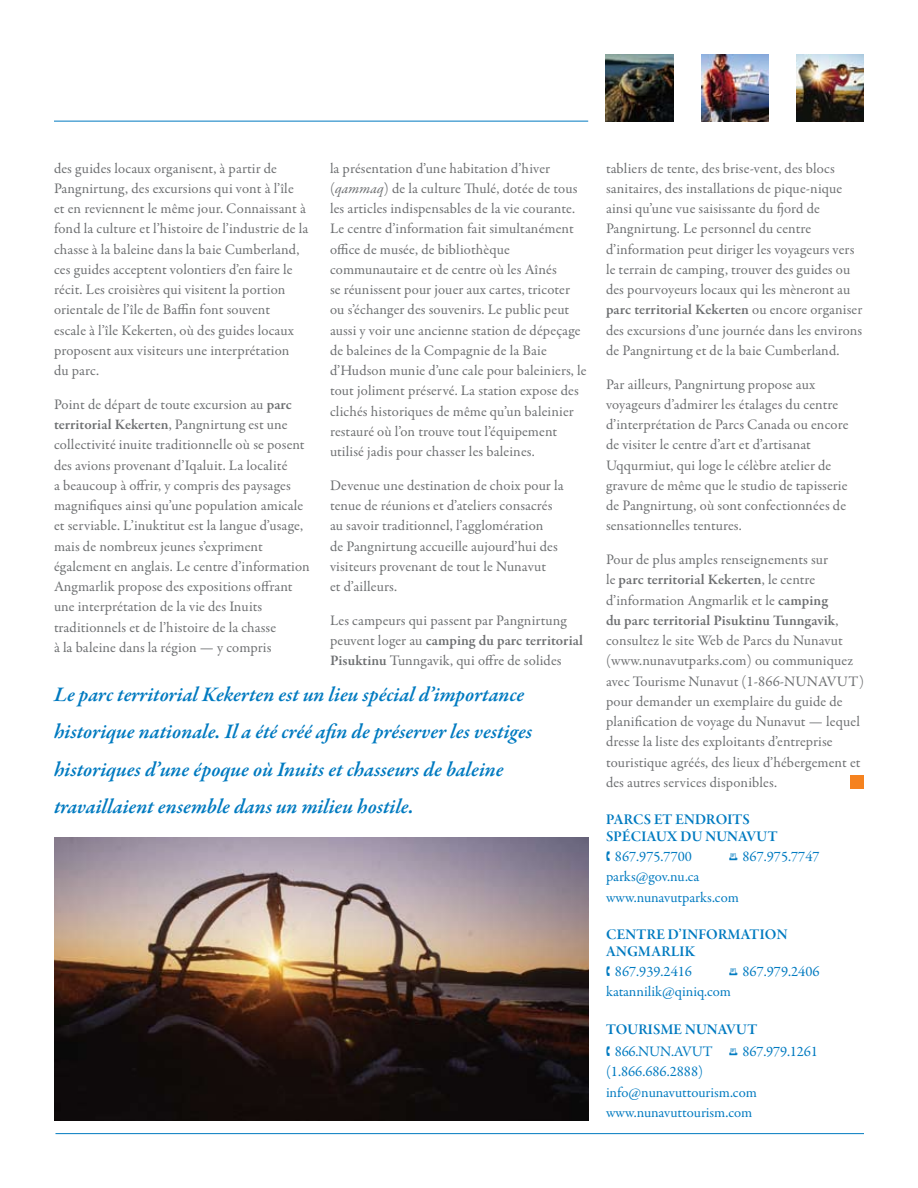
<style>
.page{position:relative;width:918px;height:1188px;background:#fff}
.page>*{position:absolute;margin:0;border:0;box-sizing:border-box;transform-origin:0 0}
.t1{font:italic 600 21px/37.5px "Garamond Premr Pro";color:#007ac0}
.t2{font:15px/16.5px "Garamond Premr Pro Smbd Subh";letter-spacing:.015em;color:#007ac0}
.t3{font:14.7px/20.2px "Garamond Premr Pro";letter-spacing:.01em;color:#6d6f71}
.t4{font:14.7px/20.2px "Garamond Premr Pro";color:#007ac0}
.t5{font:14.7px "Garamond Premr Pro";letter-spacing:-.02em;color:#007ac0}
.s1{font-weight:600}
.s2{font-style:italic}
.s3{font-family:"Mini Pics Digidings";font-size:13.5px}
.s4{font-family:"Mini Pics Digidings";font-size:12px}
</style>
<div class="page">
<img style="left:796px;top:54px;width:68px;height:68px">
<img style="left:701px;top:54px;width:68px;height:68px">
<img style="left:606px;top:54px;width:67px;height:68px">
<img style="left:54px;top:837px;width:534px;height:283px">
<hr style="left:54px;top:121px;width:534px;height:1px;background:#007ac0">
<hr style="left:56px;top:1133px;width:808px;height:1px;background:#007ac0">
<div style="left:850px;top:776px;width:14px;height:13px;background:#f5821f"></div>
<p class="t3" style="left:54px;top:158px;width:256px">des guides locaux organisent, à partir de Pangnirtung, des excursions qui vont à l’île<br>et en reviennent le même jour. Connaissant à fond la culture et l’histoire de l’industrie de la chasse à la baleine dans la baie Cumberland, ces guides acceptent volontiers d’en faire le récit. Les croisières qui visitent la portion orientale de l’île de Baffin font souvent<br>escale à l’île Kekerten, où des guides locaux proposent aux visiteurs une interprétation<br>du parc.</p>
<p class="t3" style="left:54px;top:394px;width:257px">Point de départ de toute excursion au <span class="s1">parc territorial Kekerten</span>, Pangnirtung est une collectivité inuite traditionnelle où se posent des avions provenant d’Iqaluit. La localité<br>a beaucoup à offrir, y compris des paysages magnifiques ainsi qu’une population amicale et serviable. L’inuktitut est la langue d’usage, mais de nombreux jeunes s’expriment également en anglais. Le centre d’information Angmarlik propose des expositions offrant une interprétation de la vie des Inuits traditionnels et de l’histoire de la chasse<br>à la baleine dans la région — y compris</p>
<p class="t3" style="left:330px;top:158px;width:258px">la présentation d’une habitation d’hiver (<span class="s2">qammaq</span>) de la culture Thulé, dotée de tous les articles indispensables de la vie courante.<br>Le centre d’information fait simultanément office de musée, de bibliothèque communautaire et de centre où les Aînés<br>se réunissent pour jouer aux cartes, tricoter ou s’échanger des souvenirs. Le public peut aussi y voir une ancienne station de dépeçage de baleines de la Compagnie de la Baie d’Hudson munie d’une cale pour baleiniers, le tout joliment préservé. La station expose des clichés historiques de même qu’un baleinier restauré où l’on trouve tout l’équipement utilisé jadis pour chasser les baleines.</p>
<p class="t3" style="left:330px;top:475px;width:235px">Devenue une destination de choix pour la tenue de réunions et d’ateliers consacrés au savoir traditionnel, l’agglomération<br>de Pangnirtung accueille aujourd’hui des visiteurs provenant de tout le Nunavut<br>et d’ailleurs.</p>
<p class="t3" style="left:330px;top:610px;width:255px">Les campeurs qui passent par Pangnirtung peuvent loger au <span class="s1">camping du parc territorial<br>Pisuktinu</span> Tunngavik, qui offre de solides</p>
<p class="t1" style="left:54px;top:677px;width:480px">Le parc territorial Kekerten est un lieu spécial d’importance historique nationale. Il a été créé afin de préserver les vestiges historiques d’une époque où Inuits et chasseurs de baleine travaillaient ensemble dans un milieu hostile.</p>
<p class="t3" style="left:606px;top:158px;width:258px">tabliers de tente, des brise‑vent, des blocs sanitaires, des installations de pique‑nique ainsi qu’une vue saisissante du fjord de Pangnirtung. Le personnel du centre d’information peut diriger les voyageurs vers le terrain de camping, trouver des guides ou des pourvoyeurs locaux qui les mèneront au <span class="s1">parc territorial Kekerten</span> ou encore organiser des excursions d’une journée dans les environs de Pangnirtung et de la baie Cumberland.</p>
<p class="t3" style="left:606px;top:374px;width:244px">Par ailleurs, Pangnirtung propose aux voyageurs d’admirer les étalages du centre d’interprétation de Parcs Canada ou encore de visiter le centre d’art et d’artisanat Uqqurmiut, qui loge le célèbre atelier de gravure de même que le studio de tapisserie de Pangnirtung, où sont confectionnées de sensationnelles tentures.</p>
<p class="t3" style="left:606px;top:550px;width:259px">Pour de plus amples renseignements sur<br>le <span class="s1">parc territorial Kekerten</span>, le centre d’information Angmarlik et le <span class="s1">camping<br>du parc territorial Pisuktinu Tunngavik</span>, consultez le site Web de Parcs du Nunavut (www.nunavutparks.com) ou communiquez avec Tourisme Nunavut (1‑866‑NUNAVUT) pour demander un exemplaire du guide de planification de voyage du Nunavut — lequel dresse la liste des exploitants d’entreprise touristique agréés, des lieux d’hébergement et des autres services disponibles.</p>
<p class="t2" style="left:606px;top:812px;width:173px">PARCS ET ENDROITS<br>SPÉCIAUX DU NUNAVUT</p>
<p class="t4" style="left:606px;top:847px;width:88px"><span class="s3">Y</span> 867.975.7700</p>
<p class="t4" style="left:729px;top:847px;width:92px"><span class="s4">•</span> 867.975.7747</p>
<p class="t4" style="left:606px;top:867px;width:134px">parks@gov.nu.ca www.nunavutparks.com</p>
<p class="t2" style="left:606px;top:927px;width:183px">CENTRE D’INFORMATION<br>ANGMARLIK</p>
<p class="t4" style="left:606px;top:961px;width:88px"><span class="s3">Y</span> 867.939.2416</p>
<p class="t4" style="left:606px;top:961px;width:215px;text-indent:123px"><span class="s4">•</span> 867.979.2406 katannilik@qiniq.com</p>
<p class="t2" style="left:606px;top:1021px;width:153px">TOURISME NUNAVUT</p>
<p class="t5" style="left:606px;top:1043px;width:103px"><span class="s3">Y</span> 866.NUN.AVUT</p>
<p class="t4" style="left:729px;top:1042px;width:90px"><span class="s4">•</span> 867.979.1261</p>
<p class="t4" style="left:606px;top:1062px;width:152px">(1.866.686.2888) info@nunavuttourism.com www.nunavuttourism.com</p>
</div>
